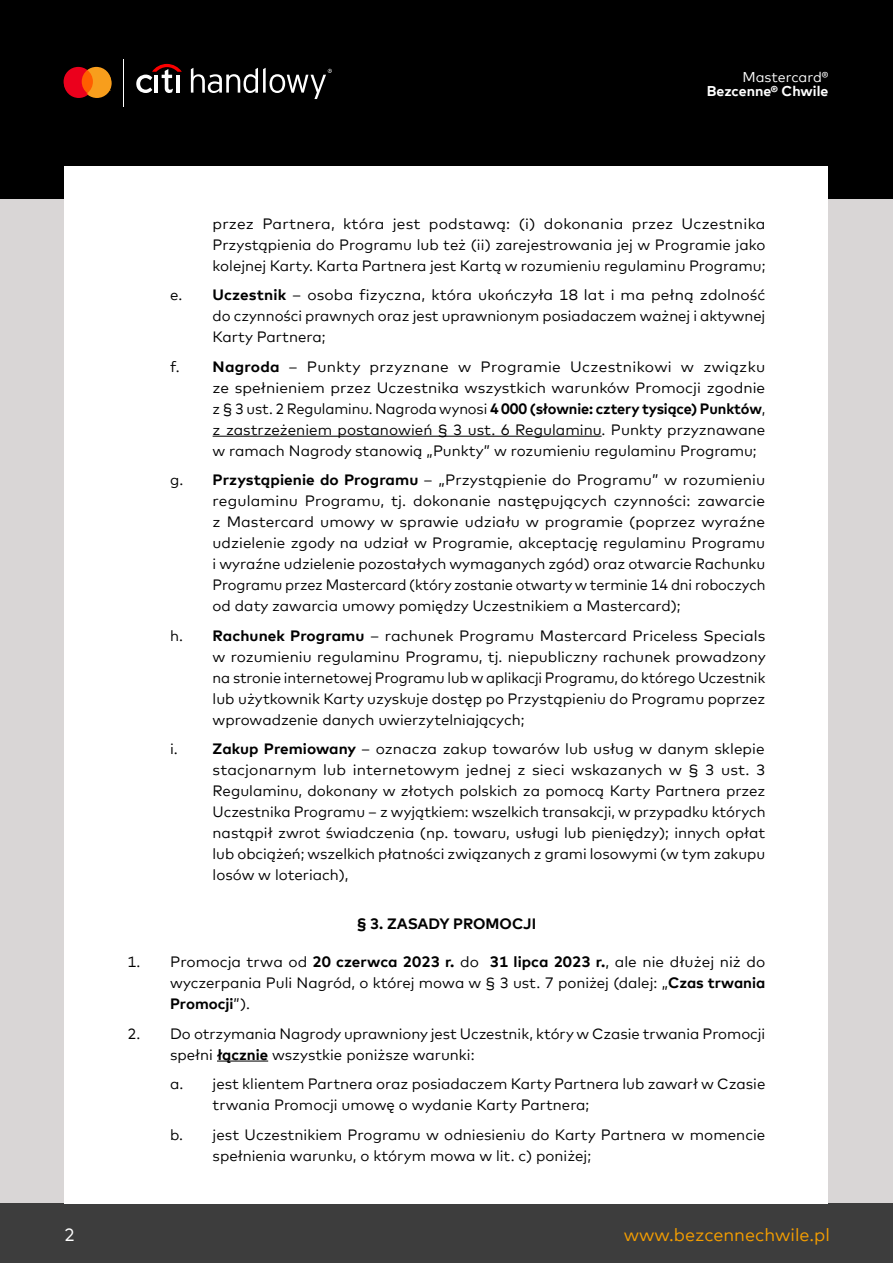
<style>
.page{position:relative;width:893px;height:1263px;background:#fff}
.page>*{position:absolute;margin:0;border:0;box-sizing:border-box;transform-origin:0 0}
.t1{font:18px "Mark Offc For MC";color:#f59e00}
.t2{font:18px "Mark Offc For MC";color:#fff}
.t3{font:15px/21px "Mark Offc For MC";color:#000;text-align:justify}
.t4{font:700 15px "Mark Offc For MC";color:#000}
.t5{font:700 14.1px "Mark Offc For MC";color:#fff}
.t6{font:14.1px "Mark Offc For MC";color:#fff}
.s1{font-weight:700}
</style>
<div class="page">
<div style="left:0;top:132px;width:893px;height:1095px;background:#d9d6d6"></div>
<div style="left:0;top:1203px;width:893px;height:60px;background:#3d3d3d"></div>
<div style="left:0;top:0;width:893px;height:199px;background:#000"></div>
<div style="left:65px;top:167px;width:763px;height:1036px;background:#fff"></div>
<hr style="left:123px;top:59px;width:1px;height:48px;background:#fff">
<svg style="left:191px;top:68px;width:141px;height:31px"></svg>
<svg style="left:136px;top:64px;width:46px;height:29px"></svg>
<hr style="left:176px;top:75px;width:3px;height:18px;background:#fff">
<svg style="left:64px;top:67px;width:48px;height:31px"></svg>
<hr style="left:213px;top:436px;width:389px;height:1px;background:#000">
<hr style="left:217px;top:1060px;width:51px;height:1px;background:#000">
<p class="t6" style="left:742px;top:69px;width:87px">Mastercard®</p>
<p class="t5" style="left:707px;top:83px;width:123px">Bezcenne® Chwile</p>
<p class="t3" style="left:213px;top:212px;width:554px">przez Partnera, która jest podstawą: (i) dokonania przez Uczestnika Przystąpienia do Programu lub też (ii) zarejestrowania jej w Programie jako kolejnej Karty. Karta Partnera jest Kartą w rozumieniu regulaminu Programu;</p>
<p class="t3" style="left:213px;top:286px;width:554px;text-indent:-43px">e. <span class="s1">Uczestnik</span> – osoba fizyczna, która ukończyła 18 lat i ma pełną zdolność do czynności prawnych oraz jest uprawnionym posiadaczem ważnej i aktywnej Karty Partnera;</p>
<p class="t3" style="left:213px;top:355px;width:554px;text-indent:-43px">f. <span class="s1">Nagroda</span> – Punkty przyznane w Programie Uczestnikowi w związku ze spełnieniem przez Uczestnika wszystkich warunków Promocji zgodnie z § 3 ust. 2 Regulaminu. Nagroda wynosi <span class="s1">4 000 (słownie: cztery tysiące) Punktów</span>, z zastrzeżeniem postanowień § 3 ust. 6 Regulaminu. Punkty przyznawane w ramach Nagrody stanowią „Punkty” w rozumieniu regulaminu Programu;</p>
<p class="t3" style="left:213px;top:471px;width:554px;text-indent:-43px">g. <span class="s1">Przystąpienie do Programu</span> – „Przystąpienie do Programu” w rozumieniu regulaminu Programu, tj. dokonanie następujących czynności: zawarcie z Mastercard umowy w sprawie udziału w programie (poprzez wyraźne udzielenie zgody na udział w Programie, akceptację regulaminu Programu i wyraźne udzielenie pozostałych wymaganych zgód) oraz otwarcie Rachunku Programu przez Mastercard (który zostanie otwarty w terminie 14 dni roboczych od daty zawarcia umowy pomiędzy Uczestnikiem a Mastercard);</p>
<p class="t3" style="left:213px;top:626px;width:555px;text-indent:-43px">h. <span class="s1">Rachunek Programu</span> – rachunek Programu Mastercard Priceless Specials w rozumieniu regulaminu Programu, tj. niepubliczny rachunek prowadzony na stronie internetowej Programu lub w aplikacji Programu, do którego Uczestnik lub użytkownik Karty uzyskuje dostęp po Przystąpieniu do Programu poprzez wprowadzenie danych uwierzytelniających;</p>
<p class="t3" style="left:213px;top:740px;width:554px;text-indent:-43px">i. <span class="s1">Zakup Premiowany</span> – oznacza zakup towarów lub usług w danym sklepie stacjonarnym lub internetowym jednej z sieci wskazanych w § 3 ust. 3<br>Regulaminu, dokonany w złotych polskich za pomocą Karty Partnera przez Uczestnika Programu – z wyjątkiem: wszelkich transakcji, w przypadku których nastąpił zwrot świadczenia (np. towaru, usługi lub pieniędzy); innych opłat lub obciążeń; wszelkich płatności związanych z grami losowymi (w tym zakupu losów w loteriach),</p>
<p class="t4" style="left:357px;top:918px;width:181px">§ 3. ZASADY PROMOCJI</p>
<p class="t3" style="left:170px;top:953px;width:597px;text-indent:-43px">1. Promocja trwa od <span class="s1">20 czerwca 2023 r.</span> do <span class="s1">31 lipca 2023 r.</span>, ale nie dłużej niż do wyczerpania Puli Nagród, o której mowa w § 3 ust. 7 poniżej (dalej: „<span class="s1">Czas trwania Promocji</span>”).</p>
<p class="t3" style="left:170px;top:1024px;width:597px;text-indent:-43px">2. Do otrzymania Nagrody uprawniony jest Uczestnik, który w Czasie trwania Promocji spełni <span class="s1">łącznie</span> wszystkie poniższe warunki:</p>
<p class="t3" style="left:213px;top:1075px;width:554px;text-indent:-43px">a. jest klientem Partnera oraz posiadaczem Karty Partnera lub zawarł w Czasie trwania Promocji umowę o wydanie Karty Partnera;</p>
<p class="t3" style="left:213px;top:1125px;width:554px;text-indent:-43px">b. jest Uczestnikiem Programu w odniesieniu do Karty Partnera w momencie spełnienia warunku, o którym mowa w lit. c) poniżej;</p>
<p class="t2" style="left:64px;top:1228px;width:12px">2</p>
<p class="t1" style="left:624px;top:1228px;width:208px">www.bezcennechwile.pl</p>
</div>
